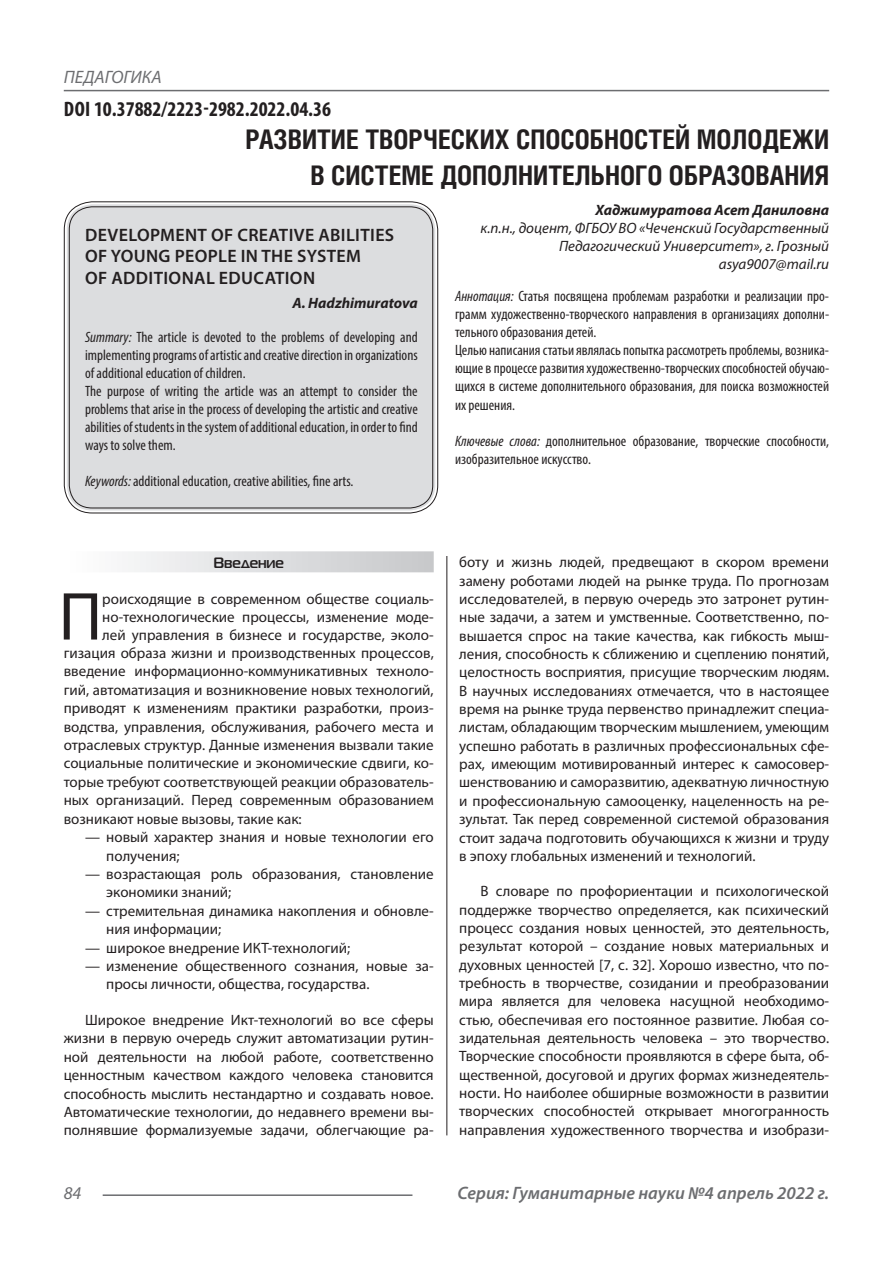
<style>
.page{position:relative;width:893px;height:1263px;background:#fff}
.page>*{position:absolute;margin:0;border:0;box-sizing:border-box;transform-origin:0 0}
.Статья_текст_первый{font:68.4px "Myriad Pro";color:#231f20}
.Статья_название{font:700 27px "Helios Cond C";color:#231f20}
.ДОИ{font:700 condensed 21px "Myriad Pro";color:#231f20}
.Статья_название_англ{font:600 18px/21.6px "Myriad Pro";letter-spacing:.02em;color:#231f20}
.t1{font:italic 600 18px "Myriad Pro";color:#6c6d70}
.t2{font:italic 18px "Myriad Pro";color:#6c6d70}
.Статья_текст{font:15px/18.3px "Myriad Pro";color:#231f20}
.Статья_текст_первый-2{font:15px "Myriad Pro";color:#231f20}
.Статья_аннотация_тек{font:condensed 15px/18px "Myriad Pro";color:#231f20;text-align:justify}
.Статья_аннотация_анг{font:condensed 15px/18px "Myriad Pro";color:#231f20;text-align:justify}
.Статья_автор_инфо{font:italic 15px/18px "Myriad Pro";color:#231f20;text-align:right}
.Статья_автор_фио_рус{font:italic 700 15px "Myriad Pro";color:#231f20}
.Статья_автор_англ{font:italic 700 15px "Myriad Pro";color:#231f20}
.Статья_подзаголовок{font:700 15px "Magistral C";color:#231f20}
.s1{font-style:italic}
</style>
<div class="page">
<hr style="left:446px;top:128px;width:1px;height:1007px;background:#231f20">
<hr style="left:103px;top:1194px;width:309px;height:2px;background:#6c6d70">
<hr style="left:64px;top:90px;width:765px;height:1px;background:#6c6d70">
<div style="left:442px;top:128px;width:10px;height:428px;background:#fff"></div>
<div style="left:67px;top:204px;width:368px;height:306px;background:#dcdddf;border-radius:26px"></div>
<div style="left:64px;top:201px;width:374px;height:312px;border:1px solid #231f20;border-radius:28px"></div>
<div style="left:69px;top:206px;width:364px;height:302px;border:1px solid #231f20;border-radius:23px"></div>
<div style="left:64px;top:551px;width:370px;height:21px;background:linear-gradient(to right,#fefeff,#c6c8ca)"></div>
<p class="t2" style="left:64px;top:66px;width:100px">ПЕДАГОГИКА</p>
<p class="ДОИ" style="left:64px;top:96px;width:269px">DOI 10.37882/2223-2982.2022.04.36</p>
<p class="Статья_название" style="left:246px;top:124px;width:585px">РАЗВИТИЕ ТВОРЧЕСКИХ СПОСОБНОСТЕЙ МОЛОДЕЖИ</p>
<p class="Статья_название" style="left:310px;top:160px;width:520px">В СИСТЕМЕ ДОПОЛНИТЕЛЬНОГО ОБРАЗОВАНИЯ</p>
<p class="Статья_автор_фио_рус" style="left:596px;top:200px;width:235px">Хаджимуратова Асет Даниловна</p>
<p class="Статья_автор_инфо" style="left:481px;top:218px;width:350px">к.п.н., доцент, ФГБОУ ВО «Чеченский Государственный<br>Педагогический Университет», г. Грозный</p>
<p class="Статья_автор_инфо" style="left:719px;top:254px;width:112px">asya9007@mail.ru</p>
<p class="Статья_аннотация_тек" style="left:455px;top:287px;width:376px"><span class="s1">Аннотация:</span> Статья посвящена проблемам разработки и реализации про&shy;грамм художественно-творческого направления в организациях дополни&shy;тельного образования детей.</p>
<p class="Статья_аннотация_тек" style="left:455px;top:341px;width:376px">Целью написания статьи являлась попытка рассмотреть проблемы, возника&shy;ющие в процессе развития художественно-творческих способностей обучаю&shy;щихся в системе дополнительного образования, для поиска возможностей их решения.</p>
<p class="Статья_аннотация_тек" style="left:455px;top:431px;width:376px"><span class="s1">Ключевые слова:</span> дополнительное образование, творческие способности, изобразительное искусство.</p>
<p class="Статья_название_англ" style="left:85px;top:223px;width:311px">DEVELOPMENT OF CREATIVE ABILITIES<br>OF YOUNG PEOPLE IN THE SYSTEM</p>
<p class="Статья_название_англ" style="left:85px;top:267px;width:231px">OF ADDITIONAL EDUCATION</p>
<p class="Статья_автор_англ" style="left:292px;top:293px;width:127px">A. Hadzhimuratova</p>
<p class="Статья_аннотация_анг" style="left:85px;top:328px;width:334px"><span class="s1">Summary:</span> The article is devoted to the problems of developing and implementing programs of artistic and creative direction in organizations of additional education of children.</p>
<p class="Статья_аннотация_анг" style="left:85px;top:382px;width:334px">The purpose of writing the article was an attempt to consider the problems that arise in the process of developing the artistic and creative abilities of students in the system of additional education, in order to find ways to solve them.</p>
<p class="Статья_аннотация_анг" style="left:85px;top:472px;width:270px"><span class="s1">Keywords:</span> additional education, creative abilities, fine arts.</p>
<p class="Статья_подзаголовок" style="left:213px;top:554px;width:72px">Введение</p>
<p class="Статья_текст_первый" style="left:59px;top:574px;width:45px">П</p>
<p class="Статья_текст_первый-2" style="left:102px;top:589px;width:333px">роисходящие в современном обществе социаль-</p>
<p class="Статья_текст_первый-2" style="left:102px;top:607px;width:333px">но-технологические процессы, изменение моде-</p>
<p class="Статья_текст_первый-2" style="left:102px;top:625px;width:333px">лей управления в бизнесе и государстве, эколо-</p>
<p class="Статья_текст_первый-2" style="left:64px;top:644px;width:371px">гизация образа жизни и производственных процессов,</p>
<p class="Статья_текст_первый-2" style="left:64px;top:662px;width:371px">введение информационно-коммуникативных техноло-</p>
<p class="Статья_текст_первый-2" style="left:64px;top:680px;width:371px">гий, автоматизация и возникновение новых технологий,</p>
<p class="Статья_текст_первый-2" style="left:64px;top:699px;width:371px">приводят к изменениям практики разработки, произ-</p>
<p class="Статья_текст_первый-2" style="left:64px;top:717px;width:371px">водства, управления, обслуживания, рабочего места и</p>
<p class="Статья_текст_первый-2" style="left:64px;top:736px;width:371px">отраслевых структур. Данные изменения вызвали такие</p>
<p class="Статья_текст_первый-2" style="left:64px;top:754px;width:371px">социальные политические и экономические сдвиги, ко-</p>
<p class="Статья_текст_первый-2" style="left:64px;top:773px;width:371px">торые требуют соответствующей реакции образователь-</p>
<p class="Статья_текст_первый-2" style="left:64px;top:791px;width:371px">ных организаций. Перед современным образованием</p>
<p class="Статья_текст_первый-2" style="left:64px;top:809px;width:239px">возникают новые вызовы, такие как:</p>
<p class="Статья_текст" style="left:106px;top:828px;width:329px;text-indent:-21px">— новый характер знания и новые технологии его получения;</p>
<p class="Статья_текст" style="left:106px;top:864px;width:329px;text-indent:-21px">— возрастающая роль образования, становление экономики знаний;</p>
<p class="Статья_текст" style="left:106px;top:901px;width:329px;text-indent:-21px">— стремительная динамика накопления и обновле&shy;ния информации;</p>
<p class="Статья_текст" style="left:85px;top:938px;width:267px">— широкое внедрение ИКТ-технологий;</p>
<p class="Статья_текст" style="left:106px;top:956px;width:329px;text-indent:-21px">— изменение общественного сознания, новые за&shy;просы личности, общества, государства.</p>
<p class="Статья_текст" style="left:64px;top:1010px;width:371px;text-align:justify;text-indent:21px">Широкое внедрение Икт-технологий во все сферы жизни в первую очередь служит автоматизации рутин&shy;ной деятельности на любой работе, соответственно ценностным качеством каждого человека становится способность мыслить нестандартно и создавать новое.<br>Автоматические технологии, до недавнего времени вы&shy;полнявшие формализуемые задачи, облегчающие ра-</p>
<p class="Статья_текст" style="left:459px;top:553px;width:371px;text-align:justify">боту и жизнь людей, предвещают в скором времени замену роботами людей на рынке труда. По прогнозам исследователей, в первую очередь это затронет рутин&shy;ные задачи, а затем и умственные. Соответственно, по&shy;вышается спрос на такие качества, как гибкость мыш&shy;ления, способность к сближению и сцеплению понятий, целостность восприятия, присущие творческим людям.<br>В научных исследованиях отмечается, что в настоящее время на рынке труда первенство принадлежит специа&shy;листам, обладающим творческим мышлением, умеющим успешно работать в различных профессиональных сфе&shy;рах, имеющим мотивированный интерес к самосовер&shy;шенствованию и саморазвитию, адекватную личностную и профессиональную самооценку, нацеленность на ре&shy;зультат. Так перед современной системой образования стоит задача подготовить обучающихся к жизни и труду в эпоху глобальных изменений и технологий.</p>
<p class="Статья_текст" style="left:459px;top:882px;width:371px;text-align:justify;text-indent:21px">В словаре по профориентации и психологической поддержке творчество определяется, как психический процесс создания новых ценностей, это деятельность, результат которой – создание новых материальных и духовных ценностей [7, с. 32]. Хорошо известно, что по&shy;требность в творчестве, созидании и преобразовании мира является для человека насущной необходимо&shy;стью, обеспечивая его постоянное развитие. Любая со&shy;зидательная деятельность человека – это творчество.<br>Творческие способности проявляются в сфере быта, об&shy;щественной, досуговой и других формах жизнедеятель&shy;ности. Но наиболее обширные возможности в развитии творческих способностей открывает многогранность направления художественного творчества и изобрази-</p>
<p class="t2" style="left:64px;top:1182px;width:19px">84</p>
<p class="t1" style="left:457px;top:1182px;width:373px">Серия: Гуманитарные науки №4 апрель 2022 г.</p>
</div>
